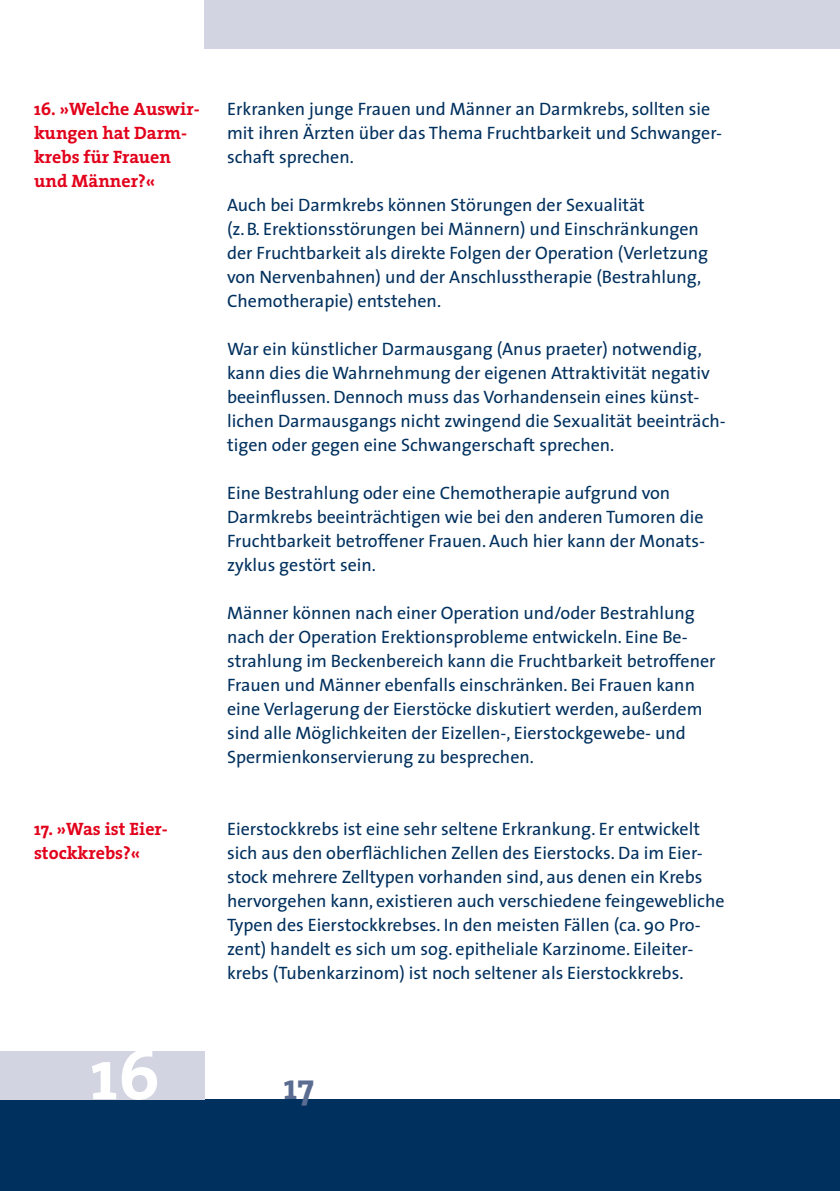
<style>
.page{position:relative;width:840px;height:1191px;background:#fff}
.page>*{position:absolute;margin:0;border:0;box-sizing:border-box;transform-origin:0 0}
.t1{font:700 72px "The Serif";color:#fff}
.t2{font:700 36px "The Serif";color:#5a6c92}
.t3{font:18px/24px "The Sans";color:#00305e}
.t4{font:700 18px/24px "The Serif";color:#e2001a}
</style>
<div class="page">
<div style="left:0;top:1099px;width:839px;height:92px;background:#00305e"></div>
<div style="left:204px;top:0;width:635px;height:48px;background:#d2d5e1"></div>
<div style="left:0;top:1051px;width:204px;height:48px;background:#d2d5e1"></div>
<p class="t4" style="left:34px;top:96px;width:167px">16. »Welche Auswir&shy;kungen hat Darm&shy;krebs für Frauen und Männer?«</p>
<p class="t4" style="left:34px;top:816px;width:135px">17. »Was ist Eier&shy;stockkrebs?«</p>
<h1 class="t1" style="left:91px;top:1014px;width:70px">16</h1>
<p class="t3" style="left:227px;top:96px;width:496px">Erkranken junge Frauen und Männer an Darmkrebs, sollten sie mit ihren Ärzten über das Thema Fruchtbarkeit und Schwanger&shy;schaft sprechen.</p>
<p class="t3" style="left:227px;top:192px;width:482px">Auch bei Darmkrebs können Störungen der Sexualität<br>(z. B. Erektionsstörungen bei Männern) und Einschränkungen der Fruchtbarkeit als direkte Folgen der Operation (Verletzung von Nervenbahnen) und der Anschlusstherapie (Bestrahlung, Chemotherapie) entstehen.</p>
<p class="t3" style="left:227px;top:336px;width:500px">War ein künstlicher Darmausgang (Anus praeter) notwendig, kann dies die Wahrnehmung der eigenen Attraktivität negativ beeinflussen. Dennoch muss das Vorhandensein eines künst&shy;lichen Darmausgangs nicht zwingend die Sexualität beeinträch&shy;tigen oder gegen eine Schwangerschaft sprechen.</p>
<p class="t3" style="left:227px;top:480px;width:479px">Eine Bestrahlung oder eine Chemotherapie aufgrund von Darmkrebs beeinträchtigen wie bei den anderen Tumoren die Fruchtbarkeit betroffener Frauen. Auch hier kann der Monats&shy;zyklus gestört sein.</p>
<p class="t3" style="left:227px;top:600px;width:490px">Männer können nach einer Operation und/oder Bestrahlung nach der Operation Erektionsprobleme entwickeln. Eine Be&shy;strahlung im Beckenbereich kann die Fruchtbarkeit betroffener Frauen und Männer ebenfalls einschränken. Bei Frauen kann eine Verlagerung der Eierstöcke diskutiert werden, außerdem sind alle Möglichkeiten der Eizellen-, Eierstockgewebe- und Spermienkonservierung zu besprechen.</p>
<p class="t3" style="left:227px;top:816px;width:499px">Eierstockkrebs ist eine sehr seltene Erkrankung. Er entwickelt sich aus den oberflächlichen Zellen des Eierstocks. Da im Eier&shy;stock mehrere Zelltypen vorhanden sind, aus denen ein Krebs hervorgehen kann, existieren auch verschiedene feingewebliche Typen des Eierstockkrebses. In den meisten Fällen (ca. 90 Pro&shy;zent) handelt es sich um sog. epitheliale Karzinome. Eileiter&shy;krebs (Tubenkarzinom) ist noch seltener als Eierstockkrebs.</p>
<h2 class="t2" style="left:283px;top:1056px;width:32px">17</h2>
</div>
